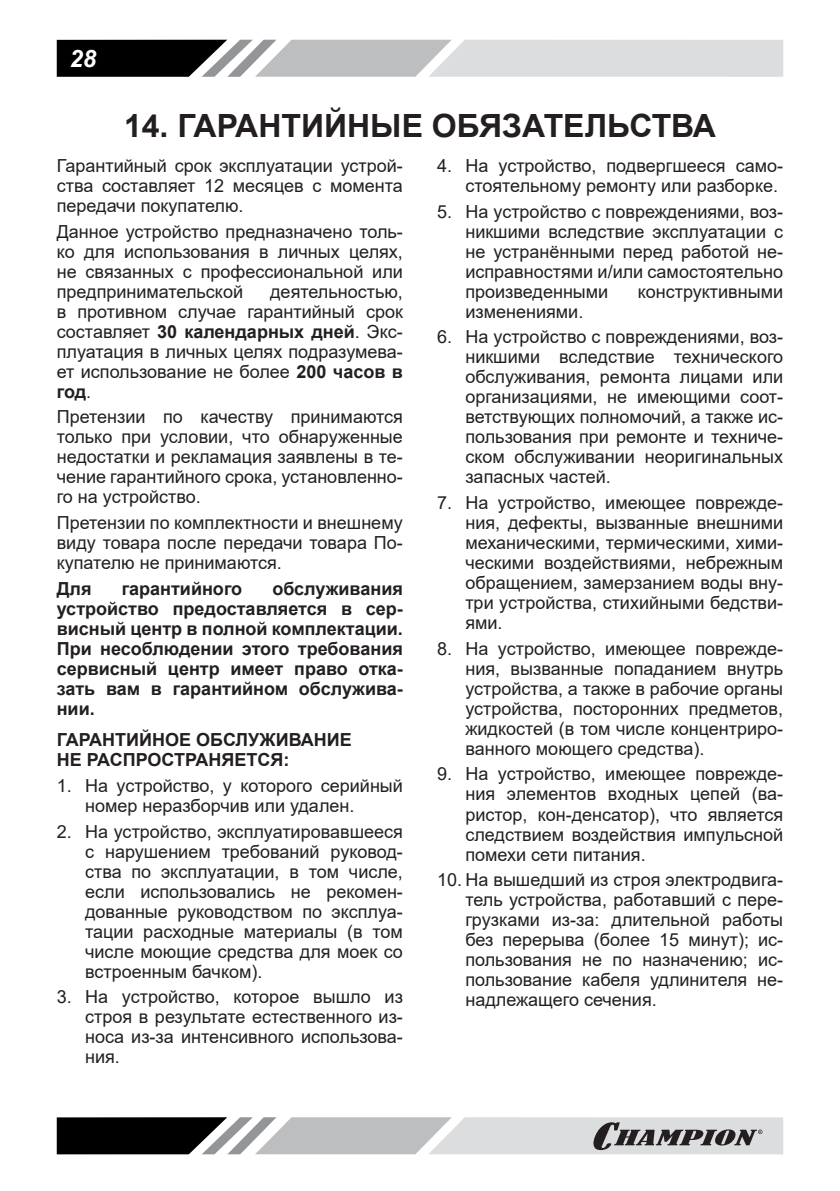
<style>
.page{position:relative;width:840px;height:1191px;background:#fff}
.page>*{position:absolute;margin:0;border:0;box-sizing:border-box;transform-origin:0 0}
.t1{font:700 32px "Arial";color:#231f20}
.t2{font:italic 700 24px "Arial";color:#fff}
.t3{font:18px/20px "Arial";color:#231f20;text-align:justify}
.t4{font:700 18px/20px "Arial";color:#231f20;text-align:justify}
.s1{font-weight:700}
</style>
<div class="page">
<svg style="left:57px;top:40px;width:725px;height:37px"></svg>
<svg style="left:57px;top:1117px;width:725px;height:37px"></svg>
<h2 class="t2" style="left:70px;top:44px;width:28px">28</h2>
<h1 class="t1" style="left:124px;top:103px;width:593px">14. ГАРАНТИЙНЫЕ ОБЯЗАТЕЛЬСТВА</h1>
<p class="t3" style="left:57px;top:155px;width:347px">Гарантийный срок эксплуатации устрой&shy;ства составляет 12 месяцев с момента передачи покупателю.</p>
<p class="t3" style="left:57px;top:221px;width:347px">Данное устройство предназначено толь&shy;ко для использования в личных целях, не связанных с профессиональной или предпринимательской</p>
<p class="t3" style="left:437px;top:155px;width:347px;text-align:right">4. На устройство, подвергшееся само&shy;стоятельному ремонту или разборке.</p>
<p class="t3" style="left:465px;top:201px;width:319px;text-indent:-28px">5. На устройство с повреждениями, воз&shy;никшими вследствие эксплуатации с не устранёнными перед работой не&shy;исправностями и/или самостоятельно произведенными</p>
<p class="t3" style="left:57px;top:281px;width:347px;text-indent:213px">деятельностью, в противном случае гарантийный срок составляет <span class="s1">30 календарных дней</span>. Экс&shy;плуатация в личных целях подразумева&shy;ет использование не более <span class="s1">200 часов в год</span>.</p>
<p class="t3" style="left:57px;top:407px;width:347px">Претензии по качеству принимаются только при условии, что обнаруженные недостатки и рекламация заявлены в те&shy;чение гарантийного срока, установленно&shy;го на устройство.</p>
<p class="t3" style="left:57px;top:512px;width:347px">Претензии по комплектности и внешнему виду товара после передачи товара По&shy;купателю не принимаются.</p>
<p class="t4" style="left:57px;top:578px;width:36px">Для</p>
<p class="t4" style="left:122px;top:578px;width:122px">гарантийного</p>
<p class="t3" style="left:637px;top:281px;width:147px">конструктивными</p>
<p class="t3" style="left:465px;top:301px;width:119px">изменениями.</p>
<p class="t3" style="left:465px;top:327px;width:319px;text-indent:-28px">6. На устройство с повреждениями, воз&shy;никшими вследствие технического обслуживания, ремонта лицами или организациями, не имеющими соот&shy;ветствующих полномочий, а также ис&shy;пользования при ремонте и техниче&shy;ском обслуживании неоригинальных запасных частей.</p>
<p class="t3" style="left:465px;top:492px;width:319px;text-indent:-28px">7. На устройство, имеющее поврежде&shy;ния, дефекты, вызванные внешними механическими, термическими, хими&shy;ческими воздействиями, небрежным обращением, замерзанием воды вну&shy;три устройства, стихийными бедстви&shy;ями.</p>
<p class="t3" style="left:465px;top:638px;width:319px;text-indent:-28px">8. На устройство, имеющее поврежде&shy;ния, вызванные попаданием внутрь устройства, а также в рабочие органы устройства, посторонних предметов, жидкостей (в том числе концентриро&shy;ванного моющего средства).</p>
<p class="t3" style="left:465px;top:764px;width:319px;text-indent:-28px">9. На устройство, имеющее поврежде&shy;ния элементов входных цепей (ва&shy;ристор, кон-денсатор), что является следствием воздействия импульсной помехи сети питания.</p>
<p class="t3" style="left:465px;top:869px;width:319px;text-indent:-28px">10. На вышедший из строя электродвига&shy;тель устройства, работавший с пере&shy;грузками из-за: длительной работы без перерыва (более 15 минут); ис&shy;пользования не по назначению; ис&shy;пользование кабеля удлинителя не&shy;надлежащего сечения.</p>
<p class="t4" style="left:57px;top:578px;width:347px;text-indent:215px">обслуживания устройство предоставляется в сер&shy;висный центр в полной комплектации.<br>При несоблюдении этого требования сервисный центр имеет право отка&shy;зать вам в гарантийном обслужива&shy;нии.</p>
<p class="t4" style="left:57px;top:730px;width:296px">ГАРАНТИЙНОЕ ОБСЛУЖИВАНИЕ<br>НЕ РАСПРОСТРАНЯЕТСЯ:</p>
<p class="t3" style="left:85px;top:775px;width:319px;text-indent:-28px">1. На устройство, у которого серийный номер неразборчив или удален.</p>
<p class="t3" style="left:85px;top:821px;width:319px;text-indent:-28px">2. На устройство, эксплуатировавшееся с нарушением требований руковод&shy;ства по эксплуатации, в том числе, если использовались не рекомен&shy;дованные руководством по эксплуа&shy;тации расходные материалы (в том числе моющие средства для моек со встроенным бачком).</p>
<p class="t3" style="left:85px;top:986px;width:319px;text-indent:-28px">3. На устройство, которое вышло из строя в результате естественного из&shy;носа из-за интенсивного использова&shy;ния.</p>
</div>
